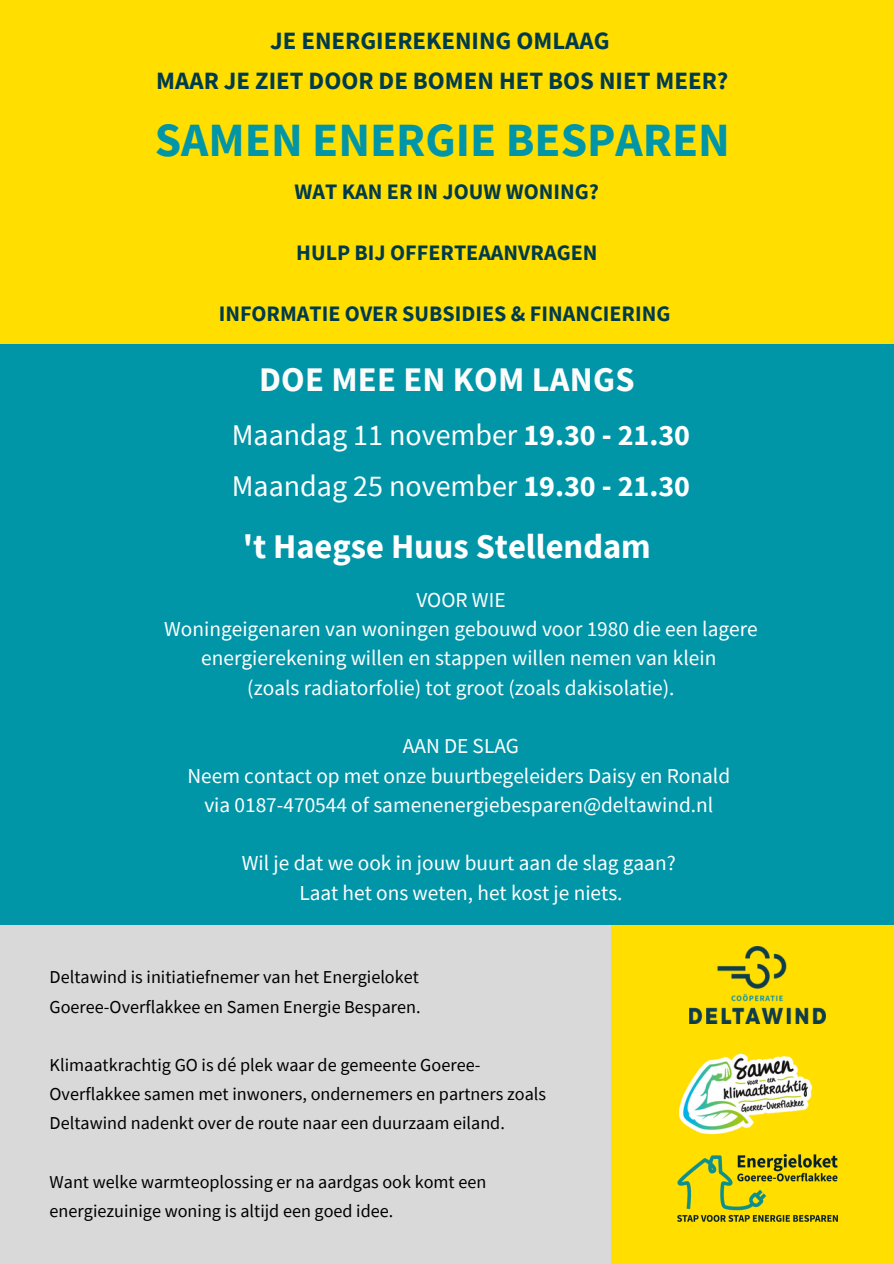
<style>
.page{position:relative;width:894px;height:1264px;background:#fff}
.page>*{position:absolute;margin:0;border:0;box-sizing:border-box;transform-origin:0 0}
.t1{font:700 47.7px "Source Sans Pro";color:#0096a8}
.t2{font:700 34.5px "Source Sans Pro";color:#fff}
.t3{font:700 34.5px "Source Sans Pro";letter-spacing:.005em;color:#fbfcfb}
.t4{font:30px/50.7px "Source Sans Pro";color:#fff}
.t5{font:700 24.9px/40.5px "Source Sans Pro";color:#003b4c;text-align:center}
.t6{font:700 22.05px "Source Sans Pro";color:#003b4c}
.t7{font:21.3px/29.2px "Source Sans Pro";color:#fff;text-align:center}
.t8{font:18.15px/29.1px "Source Sans Pro";color:#000}
.s1{font-weight:700}
</style>
<div class="page">
<div style="left:0;top:343px;width:893px;height:685px;background:#0096a8"></div>
<div style="left:0;top:0;width:893px;height:343px;background:#ffde00"></div>
<div style="left:0;top:924px;width:893px;height:339px;background:#ffde00"></div>
<img style="left:610px;top:1017px;width:228px;height:153px">
<img style="left:688px;top:946px;width:137px;height:77px">
<div style="left:0;top:924px;width:610px;height:339px;background:#d9d9d9"></div>
<img style="left:677px;top:1154px;width:160px;height:67px">
<p class="t5" style="left:156px;top:19px;width:573px">JE ENERGIEREKENING OMLAAG<br>MAAR JE ZIET DOOR DE BOMEN HET BOS NIET MEER?</p>
<h5 class="t1" style="left:155px;top:109px;width:576px">SAMEN ENERGIE BESPAREN</h5>
<h1 class="t6" style="left:294px;top:178px;width:306px">WAT KAN ER IN JOUW WONING?</h1>
<h6 class="t6" style="left:296px;top:238px;width:303px">HULP BIJ OFFERTEAANVRAGEN</h6>
<h6 class="t6" style="left:219px;top:299px;width:453px">INFORMATIE OVER SUBSIDIES &amp; FINANCIERING</h6>
<h4 class="t3" style="left:259px;top:357px;width:377px">DOE MEE EN KOM LANGS</h4>
<p class="t4" style="left:232px;top:409px;width:459px">Maandag 11 november <span class="s1">19.30 - 21.30<br></span>Maandag 25 november <span class="s1">19.30 - 21.30</span></p>
<h3 class="t2" style="left:243px;top:524px;width:409px">'t Haegse Huus Stellendam</h3>
<p class="t7" style="left:416px;top:584px;width:91px">VOOR WIE</p>
<p class="t7" style="left:164px;top:614px;width:594px">Woningeigenaren van woningen gebouwd voor 1980 die een lagere energierekening willen en stappen willen nemen van klein</p>
<p class="t7" style="left:247px;top:672px;width:428px">(zoals radiatorfolie) tot groot (zoals dakisolatie).</p>
<p class="t7" style="left:402px;top:731px;width:118px">AAN DE SLAG</p>
<p class="t7" style="left:187px;top:760px;width:544px">Neem contact op met onze buurtbegeleiders Daisy en Ronald</p>
<p class="t7" style="left:204px;top:789px;width:510px">via 0187-470544 of samenenergiebesparen@deltawind.nl</p>
<p class="t7" style="left:242px;top:848px;width:435px">Wil je dat we ook in jouw buurt aan de slag gaan?</p>
<p class="t7" style="left:299px;top:877px;width:324px">Laat het ons weten, het kost je niets.</p>
<p class="t8" style="left:50px;top:962px;width:371px">Deltawind is initiatiefnemer van het Energieloket</p>
<p class="t8" style="left:50px;top:991px;width:372px">Goeree-Overflakkee en Samen Energie Besparen.</p>
<p class="t8" style="left:50px;top:1049px;width:498px">Klimaatkrachtig GO is dé plek waar de gemeente Goeree-<br>Overflakkee samen met inwoners, ondernemers en partners zoals<br>Deltawind nadenkt over de route naar een duurzaam eiland.</p>
<p class="t8" style="left:50px;top:1166px;width:438px">Want welke warmteoplossing er na aardgas ook komt een energiezuinige woning is altijd een goed idee.</p>
</div>
